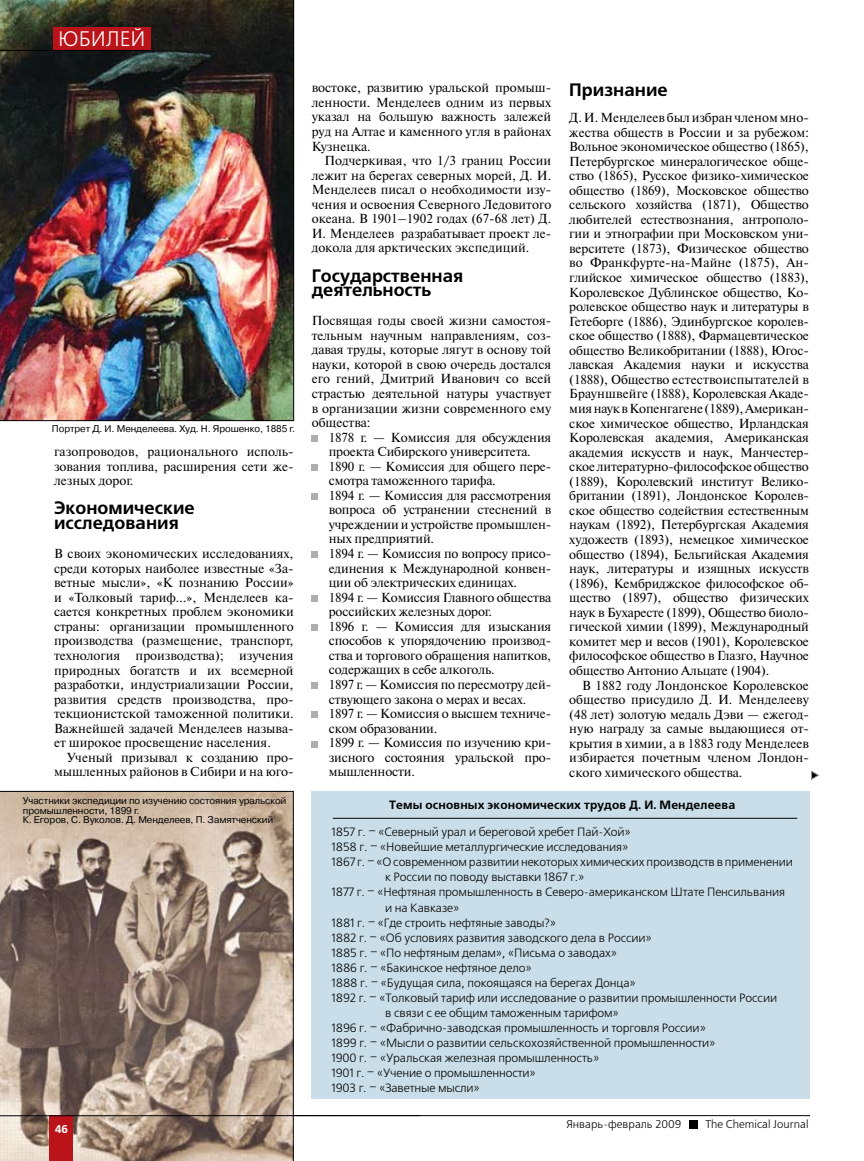
<style>
.page{position:relative;width:864px;height:1161px;background:#fff}
.page>*{position:absolute;margin:0;border:0;box-sizing:border-box;transform-origin:0 0}
.t1{font:21px "Free Set C";color:#fff}
.t2{font:700 18px/14.5px "Free Set C";color:#000}
.t3{font:13.05px/14.5px "Newton C";letter-spacing:-.01em;color:#000;text-align:justify}
.t4{font:12px "Free Set C";letter-spacing:-.01em;color:#000}
.t5{font:700 12px "Free Set C";letter-spacing:.01em;color:#000}
.t6{font:11.25px "Free Set C";color:#000}
.t7{font:700 11.25px "Free Set C";color:#fff}
.t8{font:9.75px/9.4px "Pragmatica C";letter-spacing:-.01em;color:#000}
</style>
<div class="page">
<hr style="left:0;top:1115px;width:809px;height:1px;background:#000">
<div style="left:689px;top:1120px;width:8px;height:8px;background:#000"></div>
<img style="left:0;top:0;width:294px;height:421px">
<svg style="left:0;top:791px;width:293px;height:370px;background:#9f8d7f"></svg>
<div style="left:53px;top:27px;width:98px;height:23px;background:#ba131a"></div>
<hr style="left:0;top:50px;width:151px;height:1px;background:#000">
<div style="left:49px;top:1116px;width:24px;height:45px;background:#ba131a"></div>
<hr style="left:0;top:1115px;width:420px;height:1px;background:#000">
<div style="left:311px;top:791px;width:498px;height:308px;background:#c9dee8"></div>
<hr style="left:332px;top:818px;width:464px;height:1px;background:#000">
<svg style="left:811px;top:770px;width:7px;height:10px"></svg>
<div style="left:311px;top:435px;width:7px;height:7px;background:#acaeb0"></div>
<div style="left:311px;top:464px;width:7px;height:7px;background:#acaeb0"></div>
<div style="left:311px;top:493px;width:7px;height:7px;background:#acaeb0"></div>
<div style="left:311px;top:552px;width:7px;height:6px;background:#acaeb0"></div>
<div style="left:311px;top:595px;width:7px;height:6px;background:#acaeb0"></div>
<div style="left:311px;top:624px;width:7px;height:7px;background:#acaeb0"></div>
<div style="left:311px;top:682px;width:7px;height:7px;background:#acaeb0"></div>
<div style="left:311px;top:712px;width:7px;height:6px;background:#acaeb0"></div>
<div style="left:311px;top:741px;width:7px;height:6px;background:#acaeb0"></div>
<h1 class="t1" style="left:58px;top:28px;width:89px">ЮБИЛЕЙ</h1>
<p class="t8" style="left:52px;top:424px;width:244px">Портрет Д. И. Менделеева. Худ. Н. Ярошенко, 1885 г.</p>
<p class="t3" style="left:54px;top:444px;width:241px">газопроводов, рационального исполь&shy;зования топлива, расширения сети же&shy;лезных дорог.</p>
<h2 class="t2" style="left:54px;top:501px;width:142px">Экономические исследования</h2>
<p class="t3" style="left:54px;top:546px;width:241px">В своих экономических исследованиях, среди которых наиболее известные «За&shy;ветные мысли», «К познанию России» и «Толковый тариф…», Менделеев ка&shy;сается конкретных проблем экономики страны: организации промышленного производства (размещение, транспорт, технология производства); изучения природных богатств и их всемерной разработки, индустриализации России, развития средств производства, про&shy;текционистской таможенной политики.<br>Важнейшей задачей Менделеев называ&shy;ет широкое просвещение населения.</p>
<p class="t3" style="left:54px;top:750px;width:241px;text-align:right">Ученый призывал к созданию про&shy;мышленных районов в Сибири и на юго-</p>
<p class="t8" style="left:23px;top:796px;width:265px">Участники экспедиции по изучению состояния уральской промышленности, 1899 г.<br>К. Егоров, С. Вуколов. Д. Менделеев, П. Замятченский</p>
<p class="t7" style="left:55px;top:1123px;width:15px">46</p>
<p class="t3" style="left:311px;top:81px;width:241px">востоке, развитию уральской промыш&shy;ленности. Менделеев одним из первых указал на большую важность залежей руд на Алтае и каменного угля в районах Кузнецка.</p>
<p class="t3" style="left:311px;top:153px;width:241px;text-indent:13px">Подчеркивая, что 1/3 границ России лежит на берегах северных морей, Д. И.<br>Менделеев писал о необходимости изу&shy;чения и освоения Северного Ледовитого океана. В 1901–1902 годах (67-68 лет) Д.<br>И. Менделеев разрабатывает проект ле&shy;докола для арктических экспедиций.</p>
<h2 class="t2" style="left:311px;top:269px;width:153px">Государственная деятельность</h2>
<p class="t3" style="left:311px;top:313px;width:241px">Посвящая годы своей жизни самостоя&shy;тельным научным направлениям, соз&shy;давая труды, которые лягут в основу той науки, которой в свою очередь достался его гений, Дмитрий Иванович со всей страстью деятельной натуры участвует в организации жизни современного ему общества:</p>
<p class="t3" style="left:328px;top:430px;width:224px;text-align:left">1878 г. — Комиссия для обсуждения проекта Сибирского университета.<br>1890 г. — Комиссия для общего пере&shy;смотра таможенного тарифа.<br>1894 г. — Комиссия для рассмотрения вопроса об устранении стеснений в учреждении и устройстве промышлен&shy;ных предприятий.<br>1894 г. — Комиссия по вопросу присо&shy;единения к Международной конвен&shy;ции об электрических единицах.<br>1894 г. — Комиссия Главного общества российских железных дорог.<br>1896 г. — Комиссия для изыскания способов к упорядочению производ&shy;ства и торгового обращения напитков, содержащих в себе алкоголь.<br>1897 г. — Комиссия по пересмотру дей&shy;ствующего закона о мерах и весах.<br>1897 г. — Комиссия о высшем техниче&shy;ском образовании.<br>1899 г. — Комиссия по изучению кри&shy;зисного состояния уральской про&shy;мышленности.</p>
<h2 class="t2" style="left:569px;top:83px;width:100px">Признание</h2>
<p class="t3" style="left:569px;top:110px;width:241px">Д. И. Менделеев был избран членом мно&shy;жества обществ в России и за рубежом:<br>Вольное экономическое общество (1865), Петербургское минералогическое обще&shy;ство (1865), Русское физико-химическое общество (1869), Московское общество сельского хозяйства (1871), Общество любителей естествознания, антрополо&shy;гии и этнографии при Московском уни&shy;верситете (1873), Физическое общество во Франкфурте-на-Майне (1875), Ан&shy;глийское химическое общество (1883), Королевское Дублинское общество, Ко&shy;ролевское общество наук и литературы в Гетеборге (1886), Эдинбургское королев&shy;ское общество (1888), Фармацевтическое общество Великобритании (1888), Югос&shy;лавская Академия науки и искусства (1888), Общество естествоиспытателей в Брауншвейге (1888), Королевская Акаде&shy;мия наук в Копенгагене (1889), Американ&shy;ское химическое общество, Ирландская Королевская академия, Американская академия искусств и наук, Манчестер&shy;ское литературно-философское общество (1889), Королевский институт Велико&shy;британии (1891), Лондонское Королев&shy;ское общество содействия естественным наукам (1892), Петербургская Академия художеств (1893), немецкое химическое общество (1894), Бельгийская Академия наук, литературы и изящных искусств (1896), Кембриджское философское об&shy;щество (1897), общество физических наук в Бухаресте (1899), Общество биоло&shy;гической химии (1899), Международный комитет мер и весов (1901), Королевское философское общество в Глазго, Научное общество Антонио Альцате (1904).</p>
<p class="t3" style="left:569px;top:678px;width:241px;text-indent:13px">В 1882 году Лондонское Королевское общество присудило Д. И. Менделееву (48 лет) золотую медаль Дэви — ежегод&shy;ную награду за самые выдающиеся от&shy;крытия в химии, а в 1883 году Менделеев избирается почетным членом Лондон&shy;ского химического общества.</p>
<p class="t5" style="left:389px;top:798px;width:347px">Темы основных экономических трудов Д. И. Менделеева</p>
<p class="t4" style="left:331px;top:826px;width:300px">1857 г. – «Северный урал и береговой хребет Пай-Хой»</p>
<p class="t4" style="left:331px;top:841px;width:298px">1858 г. – «Новейшие металлургические исследования»</p>
<p class="t4" style="left:331px;top:856px;width:463px">1867 г. – «О современном развитии некоторых химических производств в применении</p>
<p class="t4" style="left:385px;top:871px;width:201px">к России по поводу выставки 1867 г.»</p>
<p class="t4" style="left:331px;top:886px;width:455px">1877 г. – «Нефтяная промышленность в Северо-американском Штате Пенсильвания</p>
<p class="t4" style="left:385px;top:901px;width:76px">и на Кавказе»</p>
<p class="t4" style="left:331px;top:916px;width:226px">1881 г. – «Где строить нефтяные заводы?»</p>
<p class="t4" style="left:331px;top:931px;width:321px">1882 г. – «Об условиях развития заводского дела в России»</p>
<p class="t4" style="left:331px;top:946px;width:287px">1885 г. – «По нефтяным делам», «Письма о заводах»</p>
<p class="t4" style="left:331px;top:961px;width:201px">1886 г. – «Бакинское нефтяное дело»</p>
<p class="t4" style="left:331px;top:976px;width:305px">1888 г. – «Будущая сила, покоящаяся на берегах Донца»</p>
<p class="t4" style="left:331px;top:991px;width:447px">1892 г. – «Толковый тариф или исследование о развитии промышленности России</p>
<p class="t4" style="left:385px;top:1006px;width:235px">в связи с ее общим таможенным тарифом»</p>
<p class="t4" style="left:331px;top:1021px;width:375px">1896 г. – «Фабрично-заводская промышленность и торговля России»</p>
<p class="t4" style="left:331px;top:1036px;width:385px">1899 г. – «Мысли о развитии сельскохозяйственной промышленности»</p>
<p class="t4" style="left:331px;top:1051px;width:269px">1900 г. – «Уральская железная промышленность»</p>
<p class="t4" style="left:331px;top:1066px;width:205px">1901 г. – «Учение о промышленности»</p>
<p class="t4" style="left:331px;top:1081px;width:150px">1903 г. – «Заветные мысли»</p>
<p class="t6" style="left:566px;top:1118px;width:117px">Январь-февраль 2009</p>
<p class="t6" style="left:705px;top:1118px;width:104px">The Chemical Journal</p>
</div>
